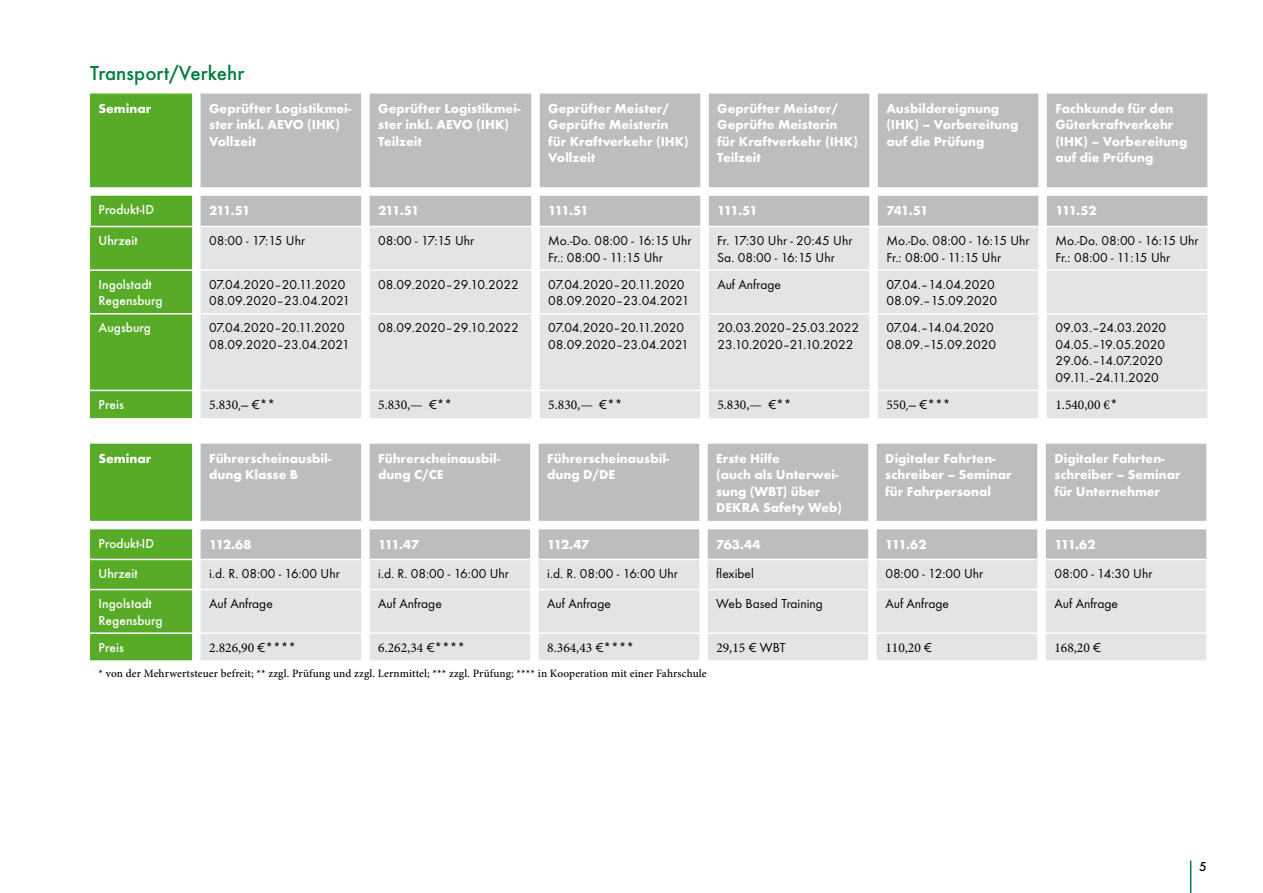
<style>
.page{position:relative;width:1263px;height:893px;background:#fff}
.page>*{position:absolute;margin:0;border:0;box-sizing:border-box;transform-origin:0 0}
.t1{font:500 21px "Futura TOT";color:#007d40}
.t2{font:13.5px/16.5px "Futura TOT Boo";color:#000}
.t3{font:700 13.5px/16.5px "Futura TOT";color:#fff}
.t4{font:13.5px "Minion Pro";color:#000}
.t5{font:500 13.5px/16.5px "Futura TOT";color:#fff}
.t6{font:500 13.5px "Futura TOT";color:#000}
.t7{font:500 11.25px "Minion Pro";letter-spacing:.01em;color:#000}
.s1{font-family:"Futura TOT Boo"}
.s2{font-family:"Minion Pro"}
</style>
<div class="page">
<hr style="left:1190px;top:861px;width:1px;height:32px;background:#007d40">
<svg style="left:201px;top:94px;width:1006px;height:132px;background:#c2c3c4"></svg>
<div style="left:201px;top:226px;width:1006px;height:192px;background:#e3e4e4"></div>
<hr style="left:201px;top:269px;width:160px;height:2px;background:#fff">
<hr style="left:201px;top:313px;width:160px;height:2px;background:#fff">
<hr style="left:201px;top:390px;width:160px;height:1px;background:#fff">
<hr style="left:370px;top:269px;width:161px;height:2px;background:#fff">
<hr style="left:370px;top:313px;width:161px;height:2px;background:#fff">
<hr style="left:370px;top:390px;width:161px;height:1px;background:#fff">
<hr style="left:540px;top:269px;width:160px;height:2px;background:#fff">
<hr style="left:540px;top:313px;width:160px;height:2px;background:#fff">
<hr style="left:540px;top:390px;width:160px;height:1px;background:#fff">
<hr style="left:709px;top:269px;width:160px;height:2px;background:#fff">
<hr style="left:709px;top:313px;width:160px;height:2px;background:#fff">
<hr style="left:709px;top:390px;width:160px;height:1px;background:#fff">
<hr style="left:878px;top:269px;width:160px;height:2px;background:#fff">
<hr style="left:1047px;top:269px;width:160px;height:2px;background:#fff">
<hr style="left:878px;top:313px;width:160px;height:2px;background:#fff">
<hr style="left:1047px;top:313px;width:160px;height:2px;background:#fff">
<hr style="left:878px;top:390px;width:160px;height:1px;background:#fff">
<hr style="left:1047px;top:390px;width:160px;height:1px;background:#fff">
<svg style="left:90px;top:94px;width:111px;height:324px;background:#6bb541"></svg>
<hr style="left:201px;top:226px;width:160px;height:1px;background:#fff">
<hr style="left:370px;top:226px;width:161px;height:1px;background:#fff">
<hr style="left:540px;top:226px;width:160px;height:1px;background:#fff">
<hr style="left:709px;top:226px;width:160px;height:1px;background:#fff">
<hr style="left:878px;top:226px;width:160px;height:1px;background:#fff">
<hr style="left:1047px;top:226px;width:160px;height:1px;background:#fff">
<svg style="left:201px;top:444px;width:1005px;height:115px;background:#c2c4c5"></svg>
<div style="left:201px;top:560px;width:1005px;height:100px;background:#e3e4e4"></div>
<hr style="left:201px;top:589px;width:160px;height:1px;background:#fff">
<hr style="left:370px;top:589px;width:160px;height:1px;background:#fff">
<hr style="left:539px;top:589px;width:160px;height:1px;background:#fff">
<hr style="left:708px;top:589px;width:160px;height:1px;background:#fff">
<hr style="left:877px;top:589px;width:160px;height:1px;background:#fff">
<hr style="left:201px;top:632px;width:160px;height:2px;background:#fff">
<hr style="left:370px;top:632px;width:160px;height:2px;background:#fff">
<hr style="left:539px;top:632px;width:160px;height:2px;background:#fff">
<hr style="left:708px;top:632px;width:160px;height:2px;background:#fff">
<hr style="left:877px;top:632px;width:160px;height:2px;background:#fff">
<hr style="left:1046px;top:589px;width:160px;height:1px;background:#fff">
<svg style="left:530px;top:632px;width:9px;height:2px"></svg>
<svg style="left:699px;top:632px;width:9px;height:2px"></svg>
<svg style="left:868px;top:632px;width:9px;height:2px"></svg>
<hr style="left:1046px;top:632px;width:160px;height:2px;background:#fff">
<svg style="left:90px;top:444px;width:111px;height:216px;background:#6db644"></svg>
<h1 class="t1" style="left:90px;top:60px;width:156px">Transport/Verkehr</h1>
<p class="t3" style="left:99px;top:100px;width:54px">Seminar</p>
<p class="t3" style="left:209px;top:100px;width:144px">Geprüfter Logistikmei&shy;ster inkl. AEVO (IHK)<br>Vollzeit</p>
<p class="t3" style="left:378px;top:100px;width:144px">Geprüfter Logistikmei&shy;ster inkl. AEVO (IHK)<br>Teilzeit</p>
<p class="t3" style="left:548px;top:100px;width:142px">Geprüfter Meister/<br>Geprüfte Meisterin für Kraftverkehr (IHK)<br>Vollzeit</p>
<p class="t3" style="left:717px;top:100px;width:142px">Geprüfter Meister/<br>Geprüfte Meisterin für Kraftverkehr (IHK)<br>Teilzeit</p>
<p class="t3" style="left:886px;top:100px;width:134px">Ausbildereignung (IHK) – Vorbereitung auf die Prüfung</p>
<p class="t3" style="left:1055px;top:100px;width:134px">Fachkunde für den<br>Güterkraftverkehr (IHK) – Vorbereitung auf die Prüfung</p>
<p class="t5" style="left:99px;top:202px;width:57px">Produkt-ID</p>
<p class="t3" style="left:209px;top:202px;width:43px">211.51</p>
<p class="t3" style="left:378px;top:202px;width:43px">211.51</p>
<p class="t3" style="left:548px;top:202px;width:42px">111.51</p>
<p class="t3" style="left:717px;top:202px;width:42px">111.51</p>
<p class="t3" style="left:886px;top:202px;width:43px">741.51</p>
<p class="t3" style="left:1055px;top:202px;width:43px">111.52</p>
<p class="t5" style="left:99px;top:232px;width:41px">Uhrzeit</p>
<p class="t2" style="left:209px;top:232px;width:97px">08:00 - 17:15 Uhr</p>
<p class="t2" style="left:378px;top:232px;width:97px">08:00 - 17:15 Uhr</p>
<p class="t2" style="left:548px;top:232px;width:145px">Mo.-Do. 08:00 - 16:15 Uhr<br>Fr.: 08:00 - 11:15 Uhr</p>
<p class="t2" style="left:717px;top:232px;width:137px">Fr. 17:30 Uhr - 20:45 Uhr<br>Sa. 08:00 - 16:15 Uhr</p>
<p class="t2" style="left:886px;top:232px;width:145px">Mo.-Do. 08:00 - 16:15 Uhr<br>Fr.: 08:00 - 11:15 Uhr</p>
<p class="t2" style="left:1055px;top:232px;width:145px">Mo.-Do. 08:00 - 16:15 Uhr<br>Fr.: 08:00 - 11:15 Uhr</p>
<p class="t5" style="left:99px;top:276px;width:65px">Ingolstadt<br>Regensburg</p>
<p class="t2" style="left:209px;top:276px;width:143px">07.04.2020–20.11.2020<br>08.09.2020–23.04.2021</p>
<p class="t2" style="left:378px;top:276px;width:142px">08.09.2020–29.10.2022</p>
<p class="t2" style="left:548px;top:276px;width:143px">07.04.2020–20.11.2020<br>08.09.2020–23.04.2021</p>
<p class="t2" style="left:717px;top:276px;width:65px">Auf Anfrage</p>
<p class="t2" style="left:886px;top:276px;width:112px">07.04.–14.04.2020<br>08.09.–15.09.2020</p>
<p class="t5" style="left:99px;top:320px;width:54px">Augsburg</p>
<p class="t2" style="left:209px;top:320px;width:142px">07.04.2020–20.11.2020<br>08.09.2020–23.04.2021</p>
<p class="t2" style="left:378px;top:320px;width:142px">08.09.2020–29.10.2022</p>
<p class="t2" style="left:548px;top:320px;width:142px">07.04.2020–20.11.2020<br>08.09.2020–23.04.2021</p>
<p class="t2" style="left:717px;top:320px;width:143px">20.03.2020–25.03.2022<br>23.10.2020–21.10.2022</p>
<p class="t2" style="left:886px;top:320px;width:111px">07.04.–14.04.2020<br>08.09.–15.09.2020</p>
<p class="t2" style="left:1055px;top:320px;width:112px">09.03.–24.03.2020<br>04.05.–19.05.2020<br>29.06.–14.07.2020<br>09.11.–24.11.2020</p>
<p class="t5" style="left:99px;top:396px;width:27px">Preis</p>
<p class="t4" style="left:209px;top:396px;width:67px">5.830<span class="s1">,— €**</span></p>
<p class="t4" style="left:378px;top:396px;width:75px">5.830,— <span class="s1">€**</span></p>
<p class="t4" style="left:548px;top:396px;width:75px">5.830,— <span class="s1">€**</span></p>
<p class="t4" style="left:717px;top:396px;width:75px">5.830,— <span class="s1">€**</span></p>
<p class="t2" style="left:886px;top:396px;width:65px"><span class="s2">550</span>,— €***</p>
<p class="t4" style="left:1055px;top:396px;width:64px">1.540,00 €<span class="s1">*</span></p>
<p class="t3" style="left:99px;top:450px;width:54px">Seminar</p>
<p class="t3" style="left:209px;top:450px;width:124px">Führerscheinausbil&shy;dung Klasse B</p>
<p class="t3" style="left:378px;top:450px;width:124px">Führerscheinausbil&shy;dung C/CE</p>
<p class="t3" style="left:547px;top:450px;width:124px">Führerscheinausbil&shy;dung D/DE</p>
<p class="t3" style="left:716px;top:450px;width:127px">Erste Hilfe<br>(auch als Unterwei&shy;sung (WBT) über<br>DEKRA Safety Web)</p>
<p class="t3" style="left:885px;top:450px;width:128px">Digitaler Fahrten&shy;schreiber – Seminar für Fahrpersonal</p>
<p class="t3" style="left:1054px;top:450px;width:128px">Digitaler Fahrten&shy;schreiber – Seminar für Unternehmer</p>
<p class="t5" style="left:99px;top:535px;width:57px">Produkt-ID</p>
<p class="t3" style="left:209px;top:535px;width:44px">112.68</p>
<p class="t3" style="left:378px;top:535px;width:42px">111.47</p>
<p class="t3" style="left:547px;top:535px;width:44px">112.47</p>
<p class="t3" style="left:716px;top:535px;width:46px">763.44</p>
<p class="t3" style="left:885px;top:535px;width:43px">111.62</p>
<p class="t3" style="left:1054px;top:535px;width:43px">111.62</p>
<p class="t5" style="left:99px;top:565px;width:41px">Uhrzeit</p>
<p class="t2" style="left:209px;top:565px;width:132px">i.d. R. 08:00 - 16:00 Uhr</p>
<p class="t2" style="left:378px;top:565px;width:132px">i.d. R. 08:00 - 16:00 Uhr</p>
<p class="t2" style="left:547px;top:565px;width:132px">i.d. R. 08:00 - 16:00 Uhr</p>
<p class="t2" style="left:716px;top:565px;width:39px">flexibel</p>
<p class="t2" style="left:885px;top:565px;width:99px">08:00 - 12:00 Uhr</p>
<p class="t2" style="left:1054px;top:565px;width:100px">08:00 - 14:30 Uhr</p>
<p class="t5" style="left:99px;top:595px;width:65px">Ingolstadt<br>Regensburg</p>
<p class="t2" style="left:209px;top:595px;width:65px">Auf Anfrage</p>
<p class="t2" style="left:378px;top:595px;width:65px">Auf Anfrage</p>
<p class="t2" style="left:547px;top:595px;width:65px">Auf Anfrage</p>
<p class="t2" style="left:716px;top:595px;width:108px">Web Based Training</p>
<p class="t2" style="left:885px;top:595px;width:65px">Auf Anfrage</p>
<p class="t2" style="left:1054px;top:595px;width:65px">Auf Anfrage</p>
<p class="t5" style="left:99px;top:639px;width:27px">Preis</p>
<p class="t4" style="left:209px;top:638px;width:88px">2.826,90 <span class="s1">€****</span></p>
<p class="t4" style="left:378px;top:638px;width:88px">6.262,34 <span class="s1">€****</span></p>
<p class="t4" style="left:547px;top:638px;width:88px">8.364,43 <span class="s1">€****</span></p>
<p class="t4" style="left:716px;top:638px;width:71px">29,15 <span class="s1">€ WBT</span></p>
<p class="t4" style="left:885px;top:638px;width:48px">110,20 <span class="s1">€</span></p>
<p class="t4" style="left:1054px;top:638px;width:48px">168,20 <span class="s1">€</span></p>
<p class="t7" style="left:99px;top:666px;width:610px">* von der Mehrwertsteuer befreit; ** zzgl. Prüfung und zzgl. Lernmittel; *** zzgl. Prüfung; **** in Kooperation mit einer Fahrschule</p>
<p class="t6" style="left:1199px;top:858px;width:9px">5</p>
</div>
